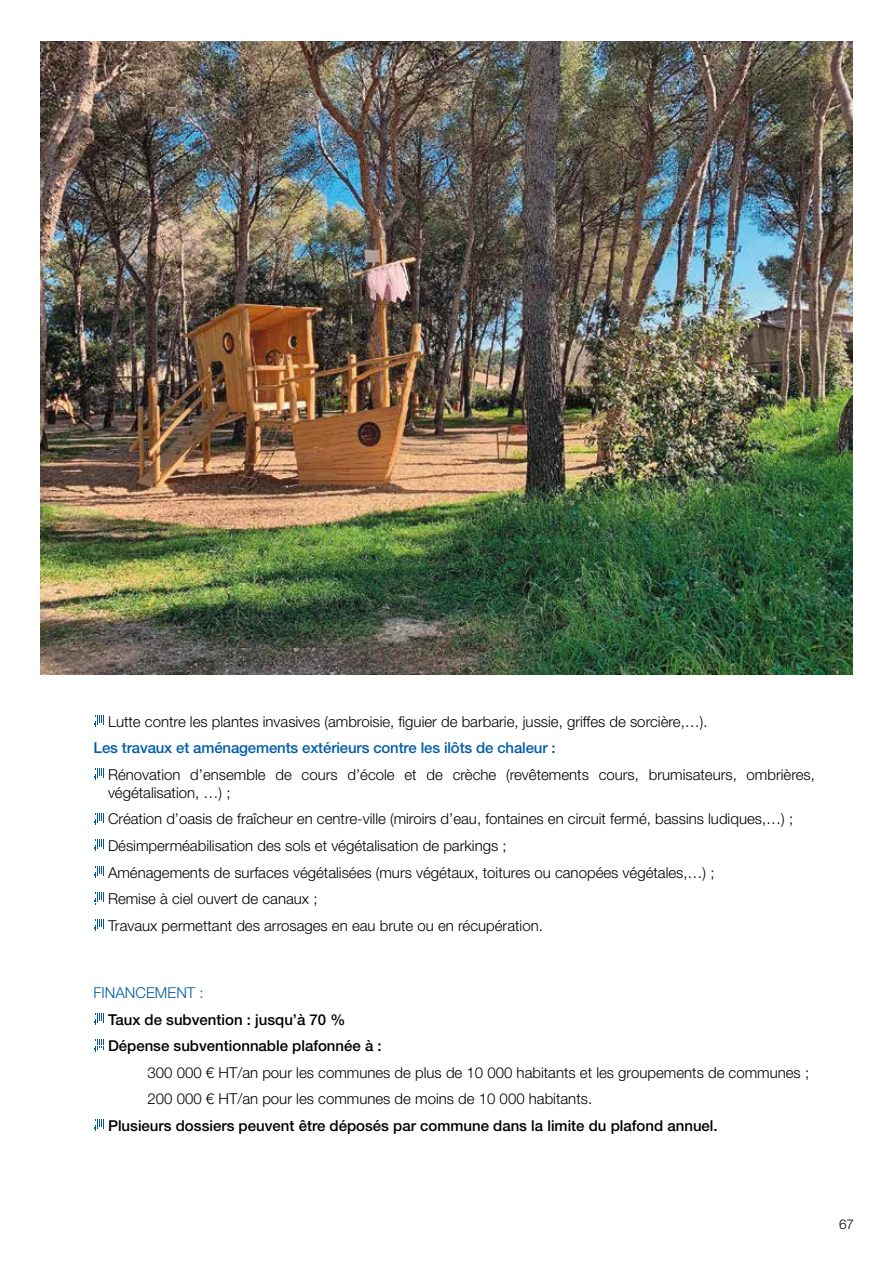
<style>
.page{position:relative;width:893px;height:1263px;background:#fff}
.page>*{position:absolute;margin:0;border:0;box-sizing:border-box;transform-origin:0 0}
.t1{font:300 15px/26.5px "Helvetica Neue LT Std";color:#000}
.t2{font:500 15px/26.5px "Helvetica Neue LT Std";color:#000}
.t3{font:500 15px "Helvetica Neue LT Std";letter-spacing:-.01em;color:#005da9}
.t4{font:300 15px "Helvetica Neue LT Std";color:#005da9}
.t5{font:300 13.5px "Helvetica Neue LT Std";color:#000}
</style>
<div class="page">
<svg style="left:94px;top:716px;width:10px;height:11px"></svg>
<svg style="left:94px;top:769px;width:10px;height:11px"></svg>
<svg style="left:94px;top:813px;width:10px;height:11px"></svg>
<svg style="left:94px;top:840px;width:10px;height:11px"></svg>
<svg style="left:94px;top:866px;width:10px;height:11px"></svg>
<svg style="left:94px;top:893px;width:10px;height:11px"></svg>
<svg style="left:94px;top:919px;width:10px;height:11px"></svg>
<svg style="left:94px;top:1013px;width:10px;height:11px"></svg>
<svg style="left:94px;top:1040px;width:10px;height:11px"></svg>
<svg style="left:94px;top:1119px;width:10px;height:11px"></svg>
<img style="left:41px;top:42px;width:811px;height:632px">
<p class="t1" style="left:108px;top:708px;width:601px">Lutte contre les plantes invasives (ambroisie, figuier de barbarie, jussie, griffes de sorcière,…).</p>
<p class="t3" style="left:94px;top:739px;width:464px">Les travaux et aménagements extérieurs contre les ilôts de chaleur :</p>
<p class="t1" style="left:108px;top:765px;width:708px;line-height:18px">Rénovation d’ensemble de cours d’école et de crèche (revêtements cours, brumisateurs, ombrières, végétalisation, …) ;</p>
<p class="t1" style="left:108px;top:805px;width:687px">Création d’oasis de fraîcheur en centre-ville (miroirs d’eau, fontaines en circuit fermé, bassins ludiques,…) ; Désimperméabilisation des sols et végétalisation de parkings ;<br>Aménagements de surfaces végétalisées (murs végétaux, toitures ou canopées végétales,…) ;<br>Remise à ciel ouvert de canaux ;<br>Travaux permettant des arrosages en eau brute ou en récupération.</p>
<p class="t4" style="left:94px;top:983px;width:112px">FINANCEMENT :</p>
<p class="t2" style="left:108px;top:1006px;width:275px">Taux de subvention : jusqu’à 70 %<br>Dépense subventionnable plafonnée à :</p>
<p class="t1" style="left:148px;top:1059px;width:663px">300 000 € HT/an pour les communes de plus de 10 000 habitants et les groupements de communes ;<br>200 000 € HT/an pour les communes de moins de 10 000 habitants.</p>
<p class="t2" style="left:108px;top:1112px;width:611px">Plusieurs dossiers peuvent être déposés par commune dans la limite du plafond annuel.</p>
<p class="t5" style="left:839px;top:1215px;width:17px">67</p>
</div>
